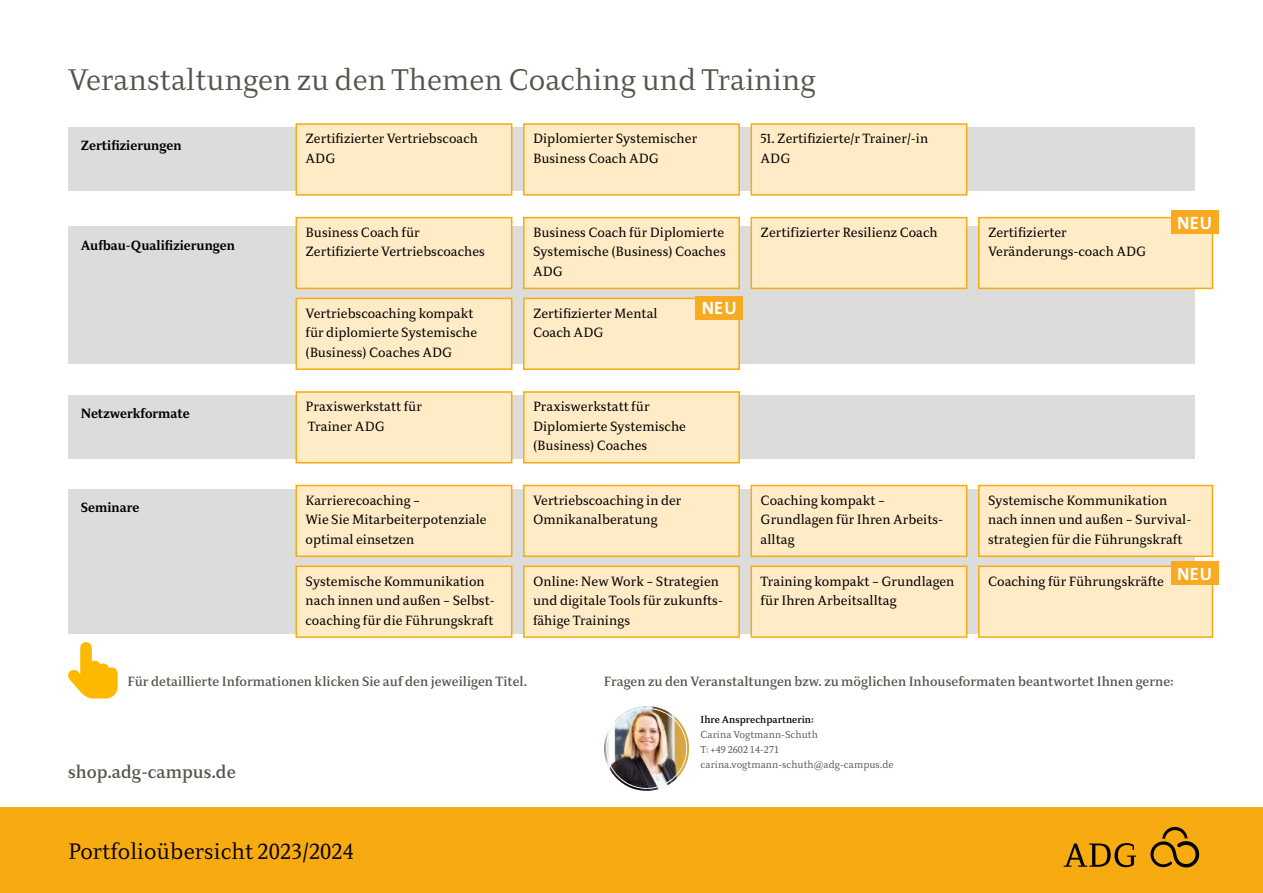
<style>
.page{position:relative;width:1263px;height:893px;background:#fff}
.page>*{position:absolute;margin:0;border:0;box-sizing:border-box;transform-origin:0 0}
.t1{font:300 30px "Diogenes";color:#57544b}
.t2{font:300 22.5px "Diogenes";color:#000}
.t3{font:500 18px "Diogenes";color:#57544b}
.t4{font:700 17.85px "The Sans C4 s";letter-spacing:.025em;color:#fff}
.t5{font:13.5px/19.5px "Diogenes";color:#000}
.t6{font:500 13.5px "Diogenes";color:#57544b}
.t7{font:700 13.5px "Diogenes";color:#000}
.t8{font:300 10.2px/15px "Diogenes";color:#57544b}
.t9{font:500 10.2px "Diogenes";color:#000}
</style>
<div class="page">
<div style="left:68px;top:128px;width:1127px;height:63px;background:#dcdcdb"></div>
<div style="left:68px;top:227px;width:1127px;height:137px;background:#dcdcdb"></div>
<div style="left:68px;top:395px;width:1127px;height:64px;background:#dcdcdb"></div>
<div style="left:68px;top:489px;width:1127px;height:145px;background:#dcdcdb"></div>
<div style="left:751px;top:124px;width:216px;height:71px;background:#ffecc7"></div>
<div style="left:750px;top:123px;width:217px;height:73px;border:2px solid #f8aa11"></div>
<div style="left:751px;top:218px;width:216px;height:70px;background:#ffecc7"></div>
<div style="left:750px;top:217px;width:217px;height:72px;border:2px solid #f8aa11"></div>
<div style="left:751px;top:485px;width:216px;height:71px;background:#ffecc7"></div>
<div style="left:750px;top:485px;width:217px;height:72px;border:2px solid #f8aa11"></div>
<div style="left:751px;top:566px;width:216px;height:71px;background:#ffecc7"></div>
<div style="left:750px;top:566px;width:217px;height:72px;border:2px solid #f8aa11"></div>
<div style="left:296px;top:124px;width:216px;height:71px;background:#ffecc7"></div>
<div style="left:296px;top:123px;width:216px;height:73px;border:2px solid #f8aa11"></div>
<div style="left:296px;top:218px;width:216px;height:70px;background:#ffecc7"></div>
<div style="left:296px;top:217px;width:216px;height:72px;border:2px solid #f8aa11"></div>
<div style="left:296px;top:485px;width:216px;height:71px;background:#ffecc7"></div>
<div style="left:296px;top:485px;width:216px;height:72px;border:2px solid #f8aa11"></div>
<div style="left:296px;top:566px;width:216px;height:71px;background:#ffecc7"></div>
<div style="left:296px;top:566px;width:216px;height:72px;border:2px solid #f8aa11"></div>
<div style="left:524px;top:124px;width:215px;height:71px;background:#ffecc7"></div>
<div style="left:523px;top:123px;width:217px;height:73px;border:2px solid #f8aa11"></div>
<div style="left:524px;top:218px;width:215px;height:70px;background:#ffecc7"></div>
<div style="left:523px;top:217px;width:217px;height:72px;border:2px solid #f8aa11"></div>
<div style="left:524px;top:485px;width:215px;height:71px;background:#ffecc7"></div>
<div style="left:523px;top:485px;width:217px;height:72px;border:2px solid #f8aa11"></div>
<div style="left:524px;top:566px;width:215px;height:71px;background:#ffecc7"></div>
<div style="left:523px;top:566px;width:217px;height:72px;border:2px solid #f8aa11"></div>
<div style="left:296px;top:392px;width:216px;height:71px;background:#ffecc7"></div>
<div style="left:296px;top:391px;width:216px;height:72px;border:2px solid #f8aa11"></div>
<img style="left:604px;top:706px;width:85px;height:85px">
<svg style="left:68px;top:642px;width:50px;height:56px"></svg>
<div style="left:979px;top:218px;width:233px;height:70px;background:#ffecc7"></div>
<div style="left:978px;top:217px;width:235px;height:72px;border:2px solid #f8aa11"></div>
<div style="left:979px;top:485px;width:233px;height:71px;background:#ffecc7"></div>
<div style="left:978px;top:485px;width:235px;height:72px;border:2px solid #f8aa11"></div>
<div style="left:524px;top:392px;width:215px;height:71px;background:#ffecc7"></div>
<div style="left:523px;top:391px;width:217px;height:72px;border:2px solid #f8aa11"></div>
<div style="left:296px;top:298px;width:216px;height:71px;background:#ffecc7"></div>
<div style="left:296px;top:298px;width:216px;height:72px;border:2px solid #f8aa11"></div>
<div style="left:0;top:808px;width:1263px;height:85px;background:#f8aa11"></div>
<svg style="left:1150px;top:827px;width:49px;height:40px"></svg>
<svg style="left:1064px;top:843px;width:72px;height:24px"></svg>
<div style="left:524px;top:298px;width:215px;height:71px;background:#ffecc7"></div>
<div style="left:523px;top:298px;width:217px;height:72px;border:2px solid #f8aa11"></div>
<div style="left:979px;top:566px;width:233px;height:71px;background:#ffecc7"></div>
<div style="left:978px;top:566px;width:235px;height:72px;border:2px solid #f8aa11"></div>
<div style="left:695px;top:296px;width:48px;height:24px;background:#f8aa23"></div>
<div style="left:1171px;top:561px;width:47px;height:24px;background:#f8aa23"></div>
<div style="left:1171px;top:210px;width:47px;height:24px;background:#f8aa23"></div>
<h1 class="t1" style="left:68px;top:64px;width:749px">Veranstaltungen zu den Themen Coaching und Training</h1>
<p class="t7" style="left:81px;top:138px;width:102px">Zertifizierungen</p>
<p class="t7" style="left:81px;top:237px;width:156px">Aufbau-Qualifizierungen</p>
<p class="t7" style="left:81px;top:406px;width:111px">Netzwerkformate</p>
<p class="t7" style="left:81px;top:499px;width:60px">Seminare</p>
<p class="t5" style="left:306px;top:130px;width:174px">Zertifizierter Vertriebscoach<br>ADG</p>
<p class="t5" style="left:533px;top:130px;width:166px">Diplomierter Systemischer<br>Business Coach ADG</p>
<p class="t5" style="left:760px;top:130px;width:169px">51. Zertifizierte/r Trainer/-in<br>ADG</p>
<p class="t5" style="left:306px;top:223px;width:181px">Business Coach für<br>Zertifizierte Vertriebscoaches</p>
<p class="t5" style="left:533px;top:223px;width:194px;text-align:justify">Business Coach für Diplomierte Systemische (Business) Coaches ADG</p>
<p class="t5" style="left:760px;top:223px;width:179px">Zertifizierter Resilienz Coach</p>
<p class="t5" style="left:988px;top:223px;width:160px">Zertifizierter<br>Veränderungs-coach ADG</p>
<h3 class="t4" style="left:1177px;top:211px;width:36px">NEU</h3>
<p class="t5" style="left:306px;top:304px;width:173px">Vertriebscoaching kompakt für diplomierte Systemische (Business) Coaches ADG</p>
<p class="t5" style="left:533px;top:304px;width:126px">Zertifizierter Mental<br>Coach ADG</p>
<h3 class="t4" style="left:702px;top:297px;width:36px">NEU</h3>
<p class="t5" style="left:306px;top:397px;width:118px">Praxiswerkstatt für<br>Trainer ADG</p>
<p class="t5" style="left:533px;top:397px;width:154px">Praxiswerkstatt für<br>Diplomierte Systemische (Business) Coaches</p>
<p class="t5" style="left:306px;top:491px;width:183px">Karrierecoaching –<br>Wie Sie Mitarbeiterpotenziale optimal einsetzen</p>
<p class="t5" style="left:306px;top:572px;width:191px">Systemische Kommunikation nach innen und außen – Selbst&shy;coaching für die Führungskraft</p>
<p class="t5" style="left:533px;top:491px;width:150px">Vertriebscoaching in der<br>Omnikanalberatung</p>
<p class="t5" style="left:533px;top:572px;width:191px">Online: New Work – Strategien und digitale Tools für zukunfts&shy;fähige Trainings</p>
<p class="t5" style="left:760px;top:491px;width:184px">Coaching kompakt –<br>Grundlagen für Ihren Arbeits&shy;alltag</p>
<p class="t5" style="left:760px;top:572px;width:195px">Training kompakt – Grundlagen für Ihren Arbeitsalltag</p>
<p class="t5" style="left:988px;top:491px;width:203px">Systemische Kommunikation nach innen und außen – Survival&shy;strategien für die Führungskraft</p>
<p class="t5" style="left:988px;top:572px;width:177px">Coaching für Führungskräfte</p>
<h3 class="t4" style="left:1177px;top:562px;width:36px">NEU</h3>
<p class="t6" style="left:128px;top:674px;width:401px">Für detaillierte Informationen klicken Sie auf den jeweiligen Titel.</p>
<p class="t6" style="left:604px;top:674px;width:571px">Fragen zu den Veranstaltungen bzw. zu möglichen Inhouseformaten beantwortet Ihnen gerne:</p>
<h3 class="t3" style="left:68px;top:762px;width:169px">shop.adg-campus.de</h3>
<h2 class="t2" style="left:68px;top:839px;width:287px">Portfolioübersicht 2023/2024</h2>
<p class="t9" style="left:701px;top:714px;width:115px">Ihre Ansprechpartnerin:</p>
<p class="t8" style="left:701px;top:728px;width:194px">Carina Vogtmann-Schuth<br>T: +49 2602 14-271 carina.vogtmann-schuth@adg-campus.de</p>
</div>
